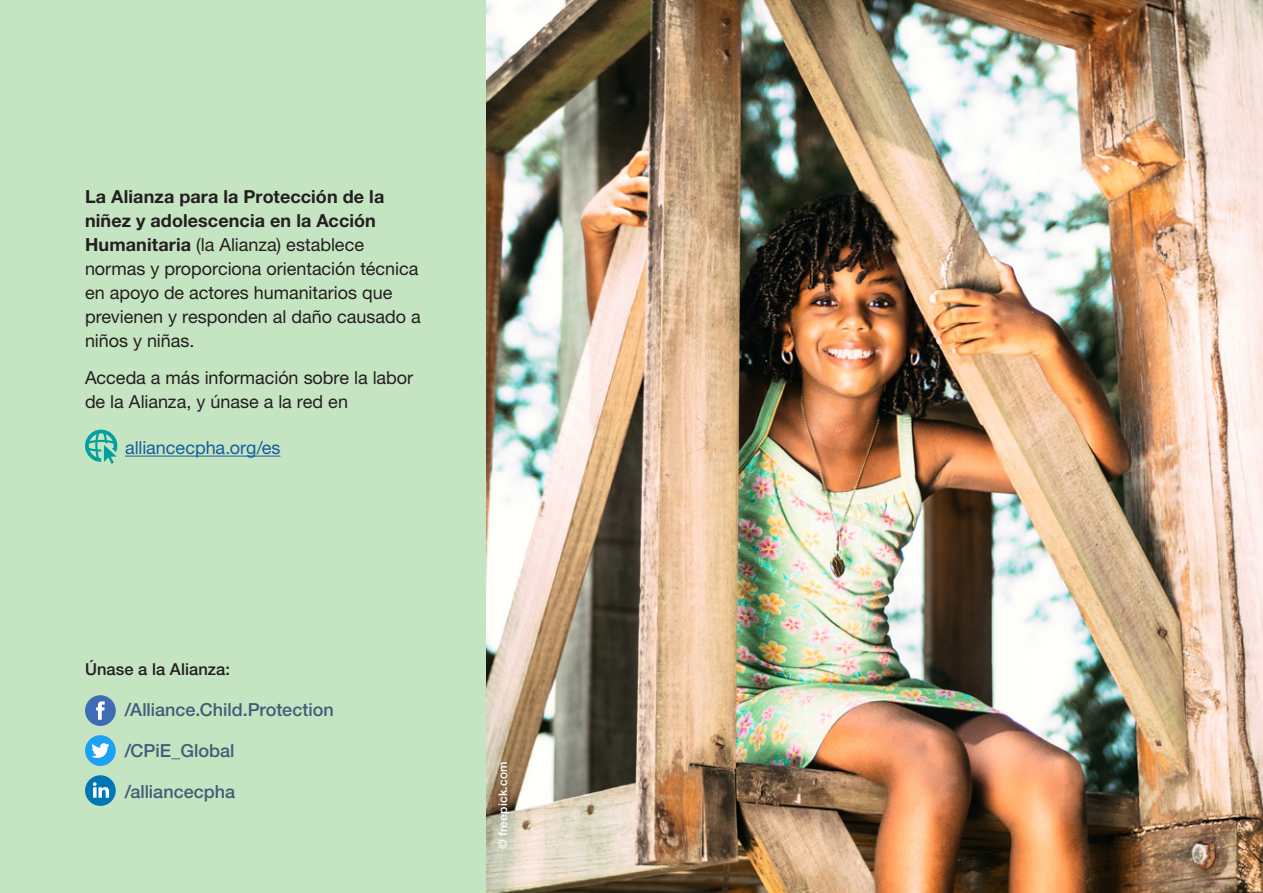
<style>
.page{position:relative;width:1263px;height:893px;background:#fff}
.page>*{position:absolute;margin:0;border:0;box-sizing:border-box;transform-origin:0 0}
.Body_text{font:18px/24px "Helvetica Neue LT Std";letter-spacing:-.005em;color:#231f20}
.Body_text-2{font:500 18px "Helvetica Neue LT Std";color:#415e78}
.Body_text-3{font:18px "Helvetica Neue LT Std";color:#175d9e}
.Body_text-4{font:500 16.5px "Helvetica Neue LT Std";letter-spacing:.005em;color:#231f20}
.Body_text-5{font:500 12px "Helvetica Neue LT Std";letter-spacing:.015em;color:#fff}
.s1{font-weight:700}
</style>
<div class="page">
<div style="left:0;top:0;width:487px;height:893px;background:#c5e4c1"></div>
<img style="left:487px;top:0;width:776px;height:893px">
<hr style="left:125px;top:456px;width:155px;height:1px;background:#175d9e">
<div style="left:85px;top:695px;width:31px;height:31px;background:#3e6db5;border-radius:50%"></div>
<svg style="left:96px;top:701px;width:9px;height:19px"></svg>
<div style="left:85px;top:735px;width:31px;height:31px;background:#1da1f2;border-radius:50%"></div>
<svg style="left:91px;top:743px;width:18px;height:15px"></svg>
<div style="left:85px;top:775px;width:31px;height:31px;background:#0077b5;border-radius:50%"></div>
<svg style="left:93px;top:782px;width:16px;height:16px"></svg>
<svg style="left:85px;top:430px;width:32px;height:34px"></svg>
<p class="Body_text" style="left:85px;top:184px;width:337px"><span class="s1">La Alianza para la Protección de la niñez y adolescencia en la Acción Humanitaria</span> (la Alianza) establece normas y proporciona orientación técnica en apoyo de actores humanitarios que previenen y responden al daño causado a niños y niñas.</p>
<p class="Body_text" style="left:85px;top:366px;width:330px">Acceda a más información sobre la labor de la Alianza, y únase a la red en</p>
<p class="Body_text-3" style="left:125px;top:437px;width:157px">alliancecpha.org/es</p>
<p class="Body_text-4" style="left:85px;top:659px;width:146px">Únase a la Alianza:</p>
<p class="Body_text-2" style="left:125px;top:698px;width:211px">/Alliance.Child.Protection</p>
<p class="Body_text-2" style="left:125px;top:739px;width:111px">/CPiE_Global</p>
<p class="Body_text-2" style="left:125px;top:781px;width:112px">/alliancecpha</p>
<p class="Body_text-5" style="left:496px;top:849px;width:89px;rotate:-90deg">© freepick.com</p>
</div>
